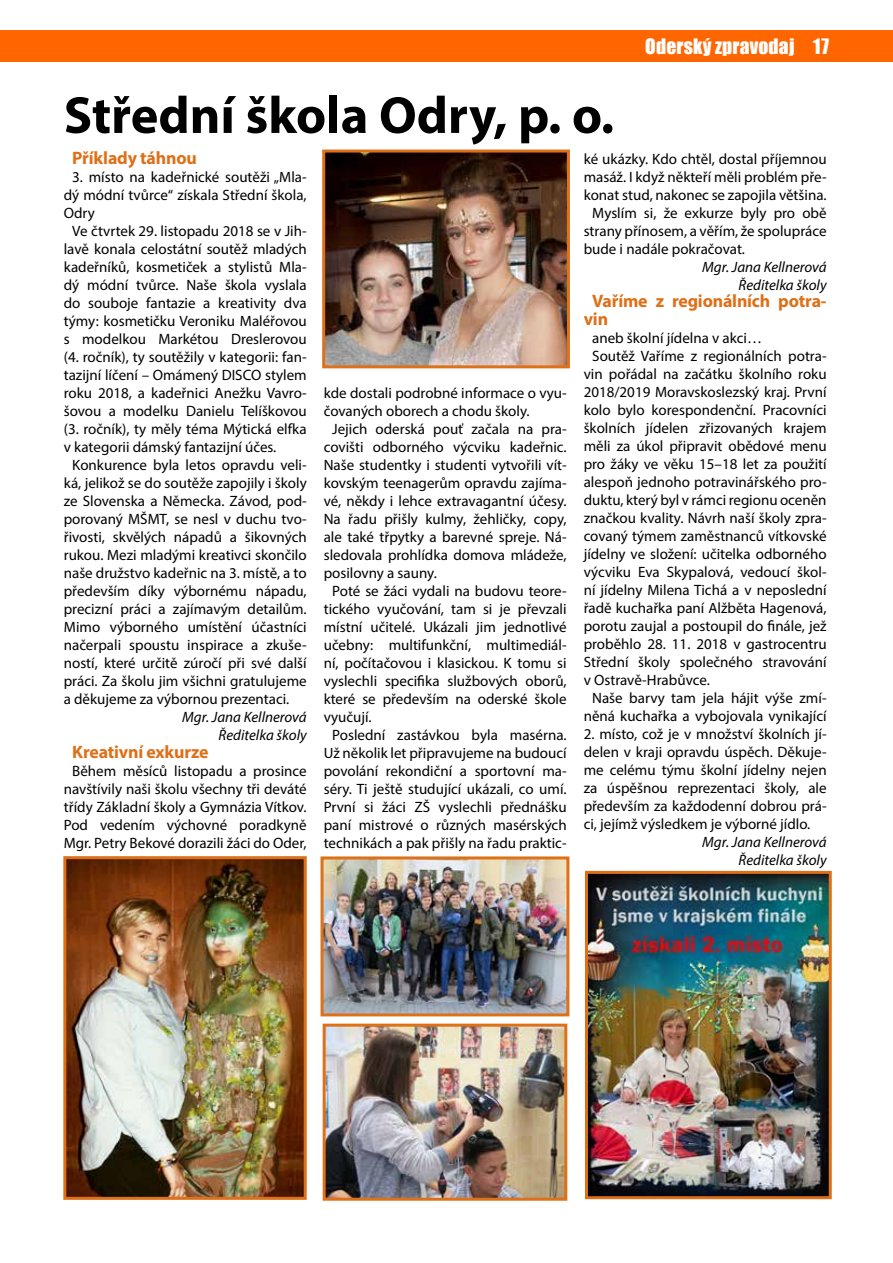
<style>
.page{position:relative;width:893px;height:1263px;background:#fff}
.page>*{position:absolute;margin:0;border:0;box-sizing:border-box;transform-origin:0 0}
.t1{font:700 52.5px "Myriad Pro";color:#000}
.t2{font:19.5px "Impact";letter-spacing:.01em;color:#fff}
.t3{font:700 18px/18px "Myriad Pro";letter-spacing:-.01em;color:#de7018}
.t4{font:15px/18px "Myriad Pro";color:#000;text-align:center}
.t5{font:italic 15px/18px "Myriad Pro";color:#000;text-align:right}
</style>
<div class="page">
<div style="left:0;top:30px;width:893px;height:32px;background:#f60"></div>
<img style="left:67px;top:860px;width:236px;height:336px">
<div style="left:63px;top:856px;width:244px;height:344px;border:3px solid #de7018"></div>
<img style="left:326px;top:154px;width:240px;height:210px">
<div style="left:322px;top:150px;width:248px;height:218px;border:3px solid #de7018"></div>
<img style="left:325px;top:860px;width:240px;height:152px">
<div style="left:321px;top:856px;width:248px;height:160px;border:3px solid #de7018"></div>
<img style="left:327px;top:1028px;width:236px;height:169px">
<div style="left:323px;top:1024px;width:244px;height:177px;border:3px solid #de7018"></div>
<img style="left:589px;top:875px;width:239px;height:320px">
<div style="left:585px;top:871px;width:247px;height:328px;border:3px solid #de7018"></div>
<h2 class="t2" style="left:645px;top:31px;width:185px">Oderský zpravodaj 17</h2>
<h1 class="t1" style="left:64px;top:81px;width:552px">Střední škola Odry, p. o.</h1>
<p class="t3" style="left:72px;top:148px;width:126px">Příklady táhnou</p>
<p class="t4" style="left:72px;top:167px;width:236px">3. místo na kadeřnické soutěži „Mla‑</p>
<p class="t4" style="left:64px;top:185px;width:244px">dý módní tvůrce“ získala Střední škola,</p>
<p class="t4" style="left:64px;top:203px;width:33px">Odry</p>
<p class="t4" style="left:72px;top:221px;width:236px">Ve čtvrtek 29. listopadu 2018 se v Jih‑</p>
<p class="t4" style="left:64px;top:239px;width:244px">lavě konala celostátní soutěž mladých</p>
<p class="t4" style="left:64px;top:257px;width:244px">kadeřníků, kosmetiček a stylistů Mla‑</p>
<p class="t4" style="left:64px;top:275px;width:244px">dý módní tvůrce. Naše škola vyslala</p>
<p class="t4" style="left:64px;top:293px;width:244px">do souboje fantazie a kreativity dva</p>
<p class="t4" style="left:64px;top:311px;width:244px">týmy: kosmetičku Veroniku Maléřovou</p>
<p class="t4" style="left:64px;top:329px;width:244px">s modelkou Markétou Dreslerovou</p>
<p class="t4" style="left:64px;top:347px;width:244px">(4. ročník), ty soutěžily v kategorii: fan‑</p>
<p class="t4" style="left:64px;top:365px;width:244px">tazijní líčení – Omámený DISCO stylem</p>
<p class="t4" style="left:64px;top:383px;width:244px">roku 2018, a kadeřnici Anežku Vavro‑</p>
<p class="t4" style="left:64px;top:401px;width:244px">šovou a modelku Danielu Telíškovou</p>
<p class="t4" style="left:64px;top:419px;width:244px">(3. ročník), ty měly téma Mýtická elfka</p>
<p class="t4" style="left:64px;top:437px;width:214px">v kategorii dámský fantazijní účes.</p>
<p class="t4" style="left:72px;top:455px;width:236px">Konkurence byla letos opravdu veli‑</p>
<p class="t4" style="left:64px;top:473px;width:244px">ká, jelikož se do soutěže zapojily i školy</p>
<p class="t4" style="left:64px;top:491px;width:244px">ze Slovenska a Německa. Závod, pod‑</p>
<p class="t4" style="left:64px;top:509px;width:244px">porovaný MŠMT, se nesl v duchu tvo‑</p>
<p class="t4" style="left:64px;top:527px;width:244px">řivosti, skvělých nápadů a šikovných</p>
<p class="t4" style="left:64px;top:545px;width:244px">rukou. Mezi mladými kreativci skončilo</p>
<p class="t4" style="left:64px;top:563px;width:244px">naše družstvo kadeřnic na 3. místě, a to</p>
<p class="t4" style="left:64px;top:581px;width:244px">především díky výbornému nápadu,</p>
<p class="t4" style="left:64px;top:599px;width:244px">precizní práci a zajímavým detailům.</p>
<p class="t4" style="left:64px;top:617px;width:244px">Mimo výborného umístění účastníci</p>
<p class="t4" style="left:64px;top:635px;width:244px">načerpali spoustu inspirace a zkuše‑</p>
<p class="t4" style="left:64px;top:653px;width:244px">ností, které určitě zúročí při své další</p>
<p class="t4" style="left:64px;top:671px;width:244px">práci. Za školu jim všichni gratulujeme</p>
<p class="t4" style="left:64px;top:689px;width:227px">a děkujeme za výbornou prezentaci.</p>
<p class="t5" style="left:182px;top:707px;width:126px">Mgr. Jana Kellnerová<br>Ředitelka školy</p>
<p class="t3" style="left:72px;top:742px;width:138px">Kreativní exkurze</p>
<p class="t4" style="left:64px;top:761px;width:244px">Během měsíců listopadu a prosince navštívily naši školu všechny tři deváté třídy Základní školy a Gymnázia Vítkov.<br>Pod vedením výchovné poradkyně Mgr. Petry Bekové dorazili žáci do Oder,</p>
<p class="t4" style="left:584px;top:149px;width:244px">ké ukázky. Kdo chtěl, dostal příjemnou</p>
<p class="t4" style="left:584px;top:167px;width:244px">masáž. I když někteří měli problém pře‑</p>
<p class="t4" style="left:584px;top:185px;width:244px">konat stud, nakonec se zapojila většina.</p>
<p class="t4" style="left:592px;top:203px;width:236px">Myslím si, že exkurze byly pro obě</p>
<p class="t4" style="left:584px;top:221px;width:244px">strany přínosem, a věřím, že spolupráce</p>
<p class="t4" style="left:584px;top:239px;width:163px">bude i nadále pokračovat.</p>
<p class="t5" style="left:702px;top:257px;width:126px">Mgr. Jana Kellnerová<br>Ředitelka školy</p>
<p class="t3" style="left:584px;top:292px;width:244px;text-indent:9px">Vaříme z regionálních potra‑ vin</p>
<p class="t4" style="left:592px;top:329px;width:171px">aneb školní jídelna v akci…</p>
<p class="t4" style="left:592px;top:347px;width:236px">Soutěž Vaříme z regionálních potra‑</p>
<p class="t4" style="left:584px;top:365px;width:244px">vin pořádal na začátku školního roku</p>
<p class="t4" style="left:584px;top:383px;width:244px">2018/2019 Moravskoslezský kraj. První</p>
<p class="t4" style="left:584px;top:401px;width:244px">kolo bylo korespondenční. Pracovníci</p>
<p class="t4" style="left:584px;top:419px;width:244px">školních jídelen zřizovaných krajem</p>
<p class="t4" style="left:584px;top:437px;width:244px">měli za úkol připravit obědové menu</p>
<p class="t4" style="left:584px;top:455px;width:244px">pro žáky ve věku 15–18 let za použití</p>
<p class="t4" style="left:584px;top:473px;width:244px">alespoň jednoho potravinářského pro‑</p>
<p class="t4" style="left:584px;top:491px;width:244px">duktu, který byl v rámci regionu oceněn</p>
<p class="t4" style="left:584px;top:509px;width:244px">značkou kvality. Návrh naší školy zpra‑</p>
<p class="t4" style="left:584px;top:527px;width:244px">covaný týmem zaměstnanců vítkovské</p>
<p class="t4" style="left:584px;top:545px;width:244px">jídelny ve složení: učitelka odborného</p>
<p class="t4" style="left:584px;top:563px;width:244px">výcviku Eva Skypalová, vedoucí škol‑</p>
<p class="t4" style="left:584px;top:581px;width:244px">ní jídelny Milena Tichá a v neposlední</p>
<p class="t4" style="left:584px;top:599px;width:244px">řadě kuchařka paní Alžběta Hagenová,</p>
<p class="t4" style="left:584px;top:617px;width:244px">porotu zaujal a postoupil do finále, jež</p>
<p class="t4" style="left:584px;top:635px;width:244px">proběhlo 28. 11. 2018 v gastrocentru</p>
<p class="t4" style="left:584px;top:653px;width:244px">Střední školy společného stravování</p>
<p class="t4" style="left:584px;top:671px;width:128px">v Ostravě‑Hrabůvce.</p>
<p class="t4" style="left:592px;top:689px;width:236px">Naše barvy tam jela hájit výše zmí‑</p>
<p class="t4" style="left:584px;top:707px;width:244px">něná kuchařka a vybojovala vynikající</p>
<p class="t4" style="left:584px;top:725px;width:244px;text-align:justify">2. místo, což je v množství školních jí‑ delen v kraji opravdu úspěch. Děkuje‑ me celému týmu školní jídelny nejen za úspěšnou reprezentaci školy, ale především za každodenní dobrou prá‑ ci, jejímž výsledkem je výborné jídlo.</p>
<p class="t5" style="left:702px;top:833px;width:126px">Mgr. Jana Kellnerová<br>Ředitelka školy</p>
<p class="t4" style="left:324px;top:383px;width:244px">kde dostali podrobné informace o vyu‑</p>
<p class="t4" style="left:324px;top:401px;width:207px">čovaných oborech a chodu školy.</p>
<p class="t4" style="left:332px;top:419px;width:236px">Jejich oderská pouť začala na pra‑</p>
<p class="t4" style="left:324px;top:437px;width:244px">covišti odborného výcviku kadeřnic.</p>
<p class="t4" style="left:324px;top:455px;width:244px">Naše studentky i studenti vytvořili vít‑</p>
<p class="t4" style="left:324px;top:473px;width:244px">kovským teenagerům opravdu zajíma‑</p>
<p class="t4" style="left:324px;top:491px;width:244px">vé, někdy i lehce extravagantní účesy.</p>
<p class="t4" style="left:324px;top:509px;width:244px">Na řadu přišly kulmy, žehličky, copy,</p>
<p class="t4" style="left:324px;top:527px;width:244px">ale také třpytky a barevné spreje. Ná‑</p>
<p class="t4" style="left:324px;top:545px;width:244px">sledovala prohlídka domova mládeže,</p>
<p class="t4" style="left:324px;top:563px;width:115px">posilovny a sauny.</p>
<p class="t4" style="left:332px;top:581px;width:236px">Poté se žáci vydali na budovu teore‑</p>
<p class="t4" style="left:324px;top:599px;width:244px">tického vyučování, tam si je převzali</p>
<p class="t4" style="left:324px;top:617px;width:244px">místní učitelé. Ukázali jim jednotlivé</p>
<p class="t4" style="left:324px;top:635px;width:244px">učebny: multifunkční, multimediál‑</p>
<p class="t4" style="left:324px;top:653px;width:244px">ní, počítačovou i klasickou. K tomu si</p>
<p class="t4" style="left:324px;top:671px;width:244px">vyslechli specifika službových oborů,</p>
<p class="t4" style="left:324px;top:689px;width:244px">které se především na oderské škole</p>
<p class="t4" style="left:324px;top:707px;width:49px">vyučují.</p>
<p class="t4" style="left:332px;top:725px;width:236px">Poslední zastávkou byla masérna.</p>
<p class="t4" style="left:324px;top:743px;width:244px">Už několik let připravujeme na budoucí</p>
<p class="t4" style="left:324px;top:761px;width:244px">povolání rekondiční a sportovní ma‑</p>
<p class="t4" style="left:324px;top:779px;width:244px">séry. Ti ještě studující ukázali, co umí.</p>
<p class="t4" style="left:324px;top:797px;width:244px">První si žáci ZŠ vyslechli přednášku</p>
<p class="t4" style="left:324px;top:815px;width:244px">paní mistrové o různých masérských</p>
<p class="t4" style="left:324px;top:833px;width:244px">technikách a pak přišly na řadu praktic‑</p>
</div>
